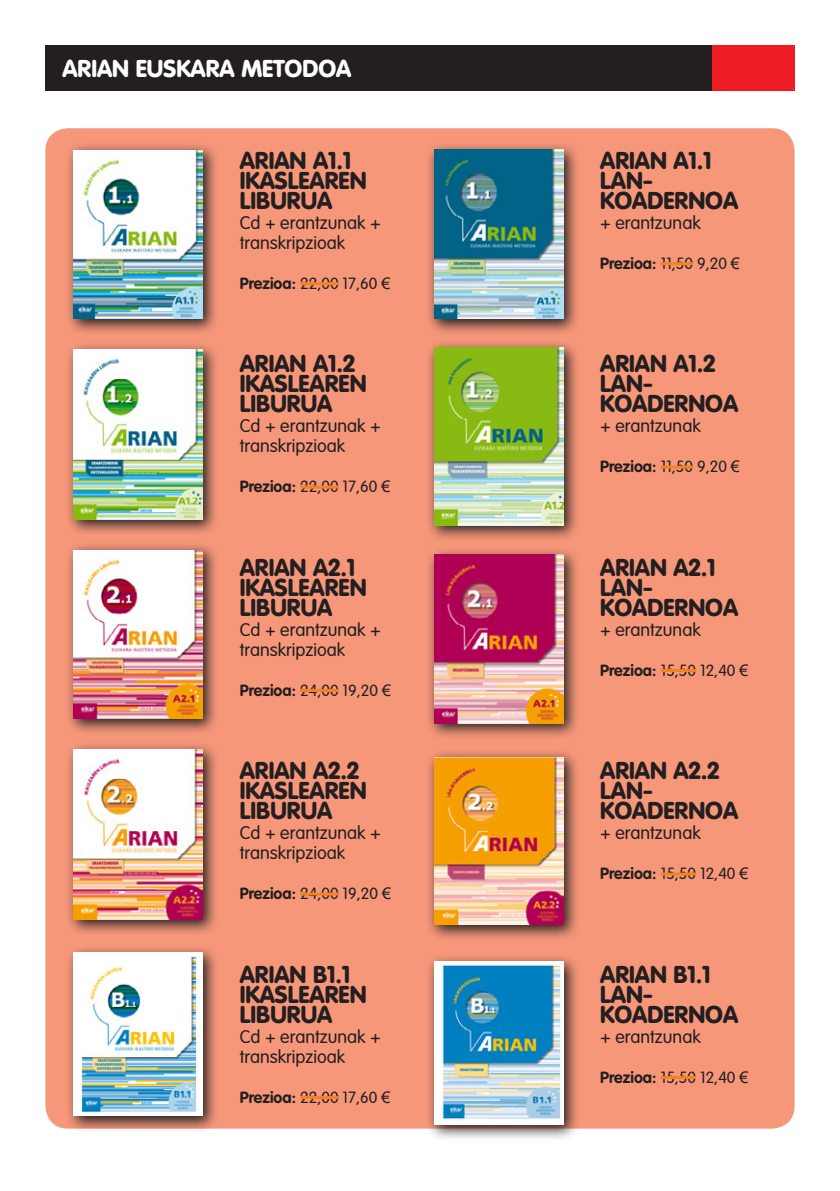
<style>
.page{position:relative;width:840px;height:1191px;background:#fff}
.page>*{position:absolute;margin:0;border:0;box-sizing:border-box;transform-origin:0 0}
.Lehenetsia{font:900 24px/20px "VAG Rounded";color:#231f20}
.Lehenetsia-2{font:900 24px/20px "VAG Rounded";color:#231f20}
.t1{font:900 24px "VAG Rounded";color:#fff}
.Lehenetsia-3{font:300 18px/20px "VAG Rounded";color:#231f20}
.Lehenetsia-4{font:300 16px "VAG Rounded";color:#231f20}
.s1{font-weight:700}
.s2{font-family:"Arial";font-weight:400}
</style>
<div class="page">
<div style="left:703px;top:45px;width:91px;height:46px;background:#ee1d23"></div>
<div style="left:45px;top:45px;width:666px;height:46px;background:#231f20"></div>
<div style="left:45px;top:128px;width:749px;height:1000px;background:#f6977a;border-radius:23px"></div>
<hr style="left:300px;top:282px;width:38px;height:3px;background:#f58220">
<svg style="left:68px;top:145px;width:148px;height:188px"></svg>
<img style="left:74px;top:150px;width:129px;height:169px">
<hr style="left:660px;top:262px;width:32px;height:3px;background:#f58220">
<svg style="left:428px;top:145px;width:149px;height:188px;background:#b57664"></svg>
<img style="left:434px;top:150px;width:129px;height:169px">
<hr style="left:660px;top:465px;width:32px;height:3px;background:#f58220">
<svg style="left:428px;top:343px;width:149px;height:196px;background:#ba7c64"></svg>
<img style="left:434px;top:348px;width:129px;height:177px">
<hr style="left:300px;top:485px;width:38px;height:3px;background:#f58220">
<svg style="left:68px;top:345px;width:148px;height:188px;background:#ba7a65"></svg>
<img style="left:74px;top:349px;width:129px;height:170px">
<hr style="left:660px;top:669px;width:35px;height:3px;background:#f58220">
<svg style="left:428px;top:550px;width:149px;height:187px"></svg>
<img style="left:434px;top:554px;width:129px;height:169px">
<hr style="left:300px;top:689px;width:38px;height:3px;background:#f58220">
<svg style="left:68px;top:545px;width:148px;height:187px;background:#bb7663"></svg>
<img style="left:74px;top:550px;width:129px;height:168px">
<hr style="left:660px;top:872px;width:35px;height:3px;background:#f58220">
<svg style="left:428px;top:752px;width:149px;height:187px;background:#bc7763"></svg>
<img style="left:434px;top:757px;width:129px;height:167px">
<hr style="left:300px;top:892px;width:38px;height:3px;background:#f58220">
<svg style="left:68px;top:745px;width:148px;height:188px;background:#bb7863"></svg>
<img style="left:74px;top:749px;width:129px;height:170px">
<hr style="left:660px;top:1076px;width:35px;height:3px;background:#f58220">
<svg style="left:426px;top:957px;width:153px;height:181px"></svg>
<img style="left:434px;top:961px;width:129px;height:163px">
<hr style="left:300px;top:1096px;width:38px;height:3px;background:#f58220">
<svg style="left:66px;top:948px;width:153px;height:182px"></svg>
<img style="left:74px;top:952px;width:129px;height:164px">
<h1 class="t1" style="left:62px;top:54px;width:209px">cfdsfadasfsdaafdsa</h1>
<p class="t1" style="left:62px;top:54px;width:290px">ARIAN EUSKARA METODOA</p>
<p class="Lehenetsia" style="left:240px;top:150px;width:128px">ARIAN A1.1<br>IKASLEAREN<br>LIBURUA</p>
<p class="Lehenetsia-3" style="left:240px;top:213px;width:142px">Cd + erantzunak + transkripzioak</p>
<p class="Lehenetsia-4" style="left:240px;top:274px;width:152px"><span class="s1">Prezioa:</span> 22,00 17,60 <span class="s2">€</span></p>
<p class="Lehenetsia" style="left:240px;top:353px;width:128px">ARIAN A1.2<br>IKASLEAREN<br>LIBURUA</p>
<p class="Lehenetsia-3" style="left:240px;top:416px;width:142px">Cd + erantzunak + transkripzioak</p>
<p class="Lehenetsia-4" style="left:240px;top:477px;width:152px"><span class="s1">Prezioa:</span> 22,00 17,60 <span class="s2">€</span></p>
<p class="Lehenetsia" style="left:240px;top:557px;width:128px">ARIAN A2.1<br>IKASLEAREN<br>LIBURUA</p>
<p class="Lehenetsia-3" style="left:240px;top:619px;width:142px">Cd + erantzunak + transkripzioak</p>
<p class="Lehenetsia-4" style="left:240px;top:681px;width:152px"><span class="s1">Prezioa:</span> 24,00 19,20 <span class="s2">€</span></p>
<p class="Lehenetsia" style="left:240px;top:760px;width:128px">ARIAN A2.2<br>IKASLEAREN<br>LIBURUA</p>
<p class="Lehenetsia-3" style="left:240px;top:823px;width:142px">Cd + erantzunak + transkripzioak</p>
<p class="Lehenetsia-4" style="left:240px;top:884px;width:152px"><span class="s1">Prezioa:</span> 24,00 19,20 <span class="s2">€</span></p>
<p class="Lehenetsia" style="left:240px;top:964px;width:128px">ARIAN B1.1<br>IKASLEAREN<br>LIBURUA</p>
<p class="Lehenetsia-3" style="left:240px;top:1026px;width:142px">Cd + erantzunak + transkripzioak</p>
<p class="Lehenetsia-4" style="left:240px;top:1088px;width:152px"><span class="s1">Prezioa:</span> 22,00 17,60 <span class="s2">€</span></p>
<p class="Lehenetsia-2" style="left:600px;top:150px;width:113px">ARIAN A1.1</p>
<p class="Lehenetsia-2" style="left:600px;top:170px;width:139px">LAN-<br>KOADERNOA</p>
<p class="Lehenetsia-3" style="left:600px;top:213px;width:102px">+ erantzunak</p>
<p class="Lehenetsia-4" style="left:600px;top:254px;width:141px"><span class="s1">Prezioa:</span> 11,50 9,20 <span class="s2">€</span></p>
<p class="Lehenetsia-2" style="left:600px;top:353px;width:117px">ARIAN A1.2</p>
<p class="Lehenetsia-2" style="left:600px;top:373px;width:139px">LAN-<br>KOADERNOA</p>
<p class="Lehenetsia-3" style="left:600px;top:416px;width:102px">+ erantzunak</p>
<p class="Lehenetsia-4" style="left:600px;top:457px;width:141px"><span class="s1">Prezioa:</span> 11,50 9,20 <span class="s2">€</span></p>
<p class="Lehenetsia-2" style="left:600px;top:557px;width:117px">ARIAN A2.1</p>
<p class="Lehenetsia-2" style="left:600px;top:577px;width:139px">LAN-<br>KOADERNOA</p>
<p class="Lehenetsia-3" style="left:600px;top:619px;width:102px">+ erantzunak</p>
<p class="Lehenetsia-4" style="left:600px;top:661px;width:150px"><span class="s1">Prezioa:</span> 15,50 12,40 <span class="s2">€</span></p>
<p class="Lehenetsia-2" style="left:600px;top:760px;width:121px">ARIAN A2.2</p>
<p class="Lehenetsia-2" style="left:600px;top:780px;width:139px">LAN-<br>KOADERNOA</p>
<p class="Lehenetsia-3" style="left:600px;top:823px;width:102px">+ erantzunak</p>
<p class="Lehenetsia-4" style="left:600px;top:864px;width:150px"><span class="s1">Prezioa:</span> 15,50 12,40 <span class="s2">€</span></p>
<p class="Lehenetsia-2" style="left:600px;top:964px;width:112px">ARIAN B1.1</p>
<p class="Lehenetsia-2" style="left:600px;top:984px;width:139px">LAN-<br>KOADERNOA</p>
<p class="Lehenetsia-3" style="left:600px;top:1026px;width:102px">+ erantzunak</p>
<p class="Lehenetsia-4" style="left:600px;top:1068px;width:150px"><span class="s1">Prezioa:</span> 15,50 12,40 <span class="s2">€</span></p>
</div>
